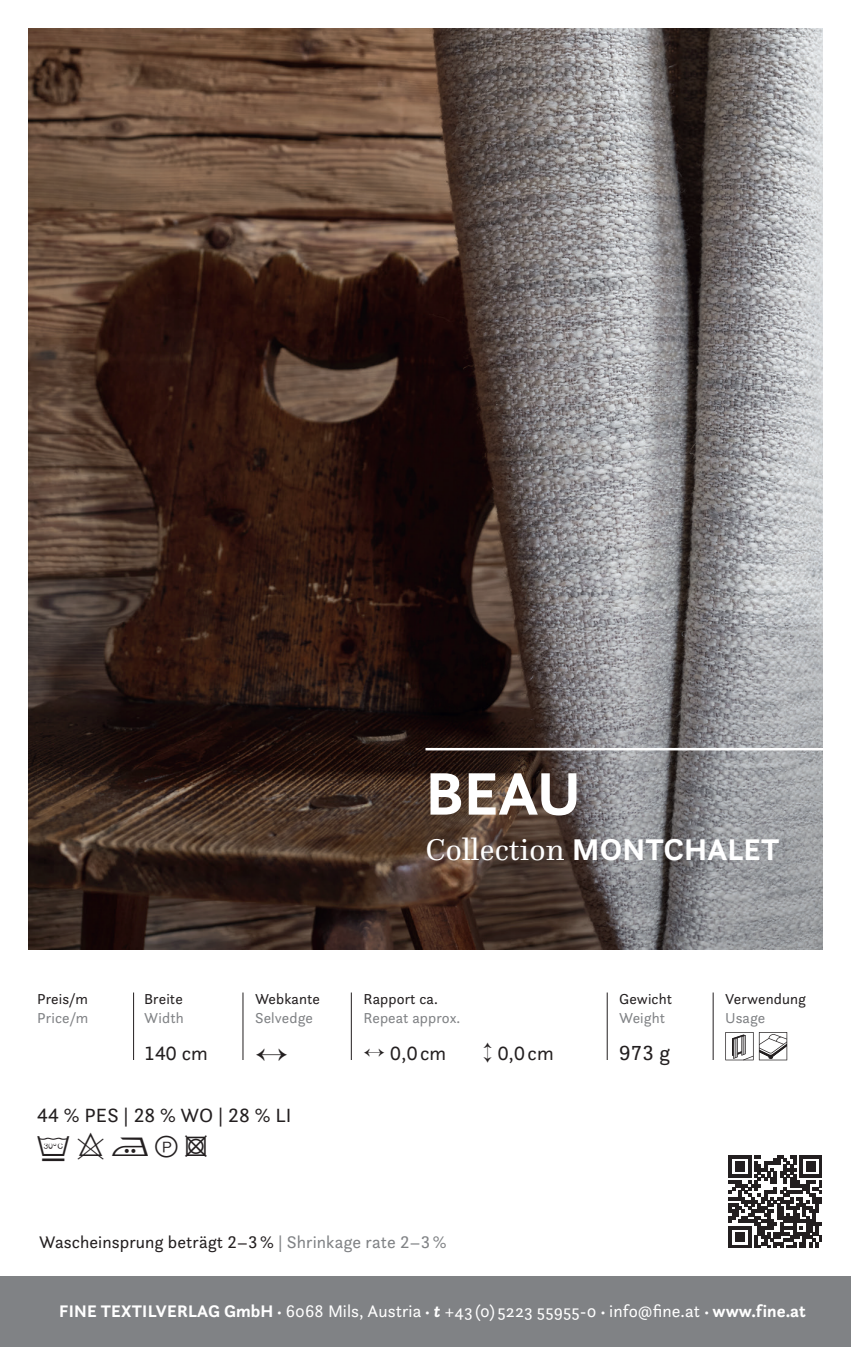
<style>
.page{position:relative;width:851px;height:1347px;background:#fff}
.page>*{position:absolute;margin:0;border:0;box-sizing:border-box;transform-origin:0 0}
.t1{font:700 62.5px "Questa Sans";color:#fff}
.t2{font:32.5px "Textile LH Pi One";color:#231f20}
.t3{font:31.25px "Questa";letter-spacing:.005em;color:#fff}
.t4{font:21.25px "Questa Sans";color:#231f20}
.t5{font:20px "Questa Sans";letter-spacing:.005em;color:#231f20}
.t6{font:17.5px "Questa Sans";letter-spacing:.005em;color:#fff}
.t7{font:17.5px "Questa Sans";letter-spacing:.005em;color:#231f20}
.t8{font:15px "Questa Sans";letter-spacing:.005em;color:#231f20}
.t9{font:15px "Questa Sans";letter-spacing:.005em;color:#808285}
.s1{font-family:"Questa Sans";font-weight:700}
.s2{font-family:"Textile LH Pi Two"}
.s3{color:#808285}
.s4{font-weight:700}
.s5{font-weight:700;font-style:italic}
</style>
<div class="page">
<img style="left:28px;top:28px;width:794px;height:596px">
<svg style="left:28px;top:624px;width:794px;height:326px;background:#514541"></svg>
<hr style="left:133px;top:992px;width:1px;height:68px;background:#231f20">
<hr style="left:242px;top:992px;width:1px;height:68px;background:#231f20">
<hr style="left:351px;top:992px;width:1px;height:68px;background:#231f20">
<hr style="left:606px;top:992px;width:1px;height:68px;background:#231f20">
<hr style="left:712px;top:992px;width:1px;height:68px;background:#231f20">
<svg style="left:725px;top:1032px;width:62px;height:28px"></svg>
<div style="left:0;top:1276px;width:850px;height:70px;background:#808285"></div>
<hr style="left:425px;top:748px;width:425px;height:2px;background:#fff">
<svg style="left:728px;top:1155px;width:93px;height:92px"></svg>
<h1 class="t1" style="left:425px;top:753px;width:157px">BEAU</h1>
<h3 class="t3" style="left:425px;top:830px;width:355px">Collection <span class="s1">MONTCHALET</span></h3>
<p class="t8" style="left:37px;top:989px;width:52px">Preis/m</p>
<p class="t9" style="left:37px;top:1008px;width:53px">Price/m</p>
<p class="t8" style="left:144px;top:989px;width:40px">Breite</p>
<p class="t9" style="left:144px;top:1008px;width:41px">Width</p>
<p class="t5" style="left:144px;top:1040px;width:65px">140 cm</p>
<p class="t8" style="left:255px;top:989px;width:66px">Webkante</p>
<p class="t9" style="left:255px;top:1008px;width:59px">Selvedge</p>
<p class="t5" style="left:37px;top:1102px;width:256px">44 % PES | 28 % WO | 28 % LI</p>
<h2 class="t2" style="left:37px;top:1127px;width:170px">f9<span class="s2">+</span>W4</h2>
<p class="t8" style="left:363px;top:989px;width:76px">Rapport ca.</p>
<p class="t9" style="left:363px;top:1008px;width:98px">Repeat approx.</p>
<p class="t5" style="left:363px;top:1040px;width:84px">↔ 0,0cm</p>
<p class="t5" style="left:482px;top:1040px;width:72px">↕ 0,0cm</p>
<p class="t8" style="left:619px;top:989px;width:55px">Gewicht</p>
<p class="t9" style="left:619px;top:1008px;width:47px">Weight</p>
<p class="t4" style="left:619px;top:1039px;width:52px">973 g</p>
<p class="t8" style="left:725px;top:989px;width:82px">Verwendung</p>
<p class="t9" style="left:725px;top:1008px;width:42px">Usage</p>
<p class="t7" style="left:39px;top:1230px;width:408px">Wascheinsprung beträgt 2–3% <span class="s3">| Shrinkage rate 2–3%</span></p>
<p class="t6" style="left:59px;top:1299px;width:748px"><span class="s4">FINE TEXTILVERLAG GmbH ·</span> 6068 Mils, Austria <span class="s4">·</span> <span class="s5">t</span> +43 (0) 5223 55955-0 <span class="s4">·</span> info@fine.at <span class="s4">· www.fine.at</span></p>
</div>
